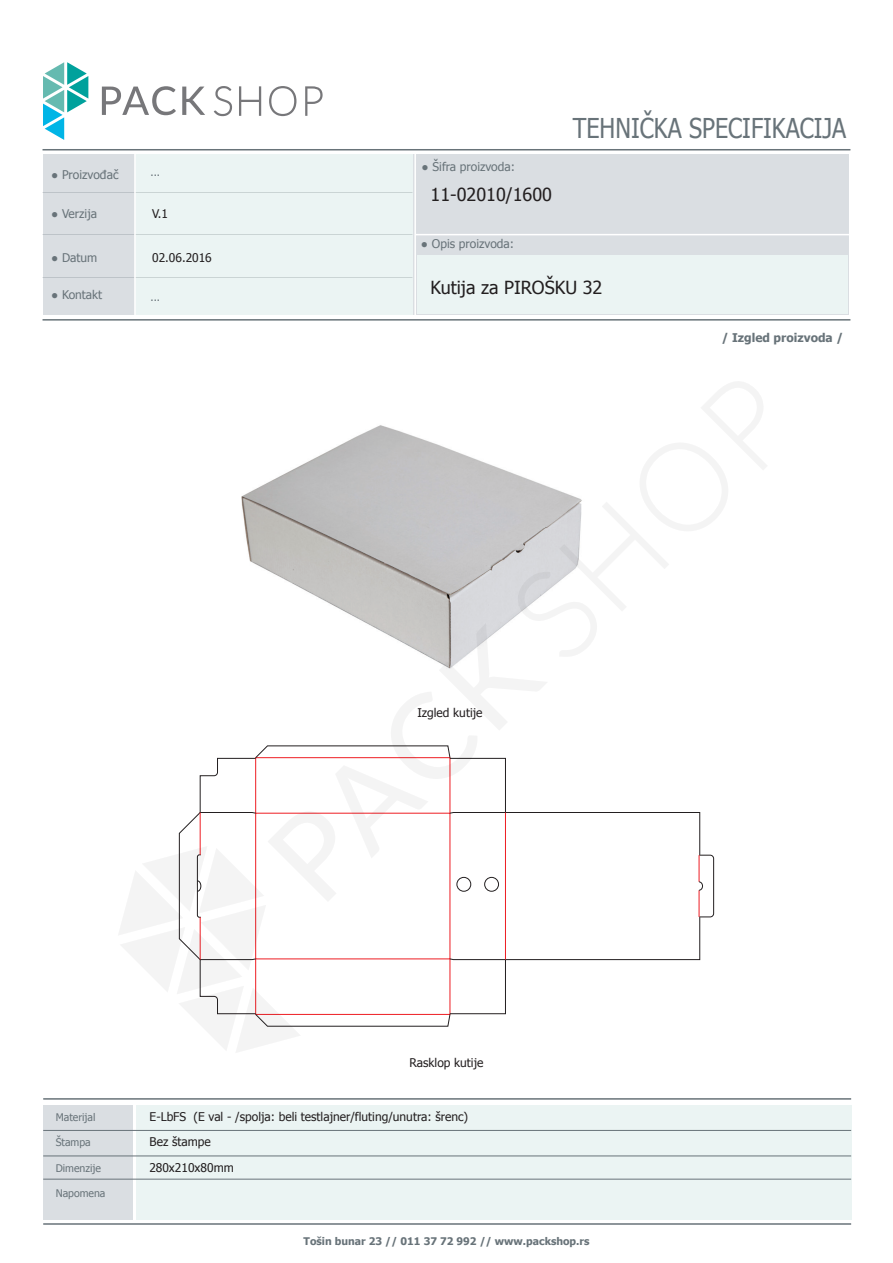
<style>
.page{position:relative;width:893px;height:1263px;background:#fff}
.page>*{position:absolute;margin:0;border:0;box-sizing:border-box;transform-origin:0 0}
.t1{font:27.3px "Tahoma";color:#687379;scale:.86 1}
.t2{font:18px "Tahoma";color:#231f20}
.t3{font:12px/25.5px "Tahoma";color:#231f20}
.t4{font:12px "Tahoma";color:#687379}
.t5{font:700 12px "Tahoma";color:#687379}
.t6{font:700 10.5px "Tahoma";color:#687379}
.t7{font:10.5px "Tahoma";color:#687379}
</style>
<div class="page">
<div style="left:43px;top:1105px;width:90px;height:25px;background:#dadee2"></div>
<div style="left:43px;top:1130px;width:90px;height:26px;background:#dadee2"></div>
<div style="left:43px;top:1156px;width:90px;height:25px;background:#dadee2"></div>
<div style="left:43px;top:1181px;width:90px;height:39px;background:#dadee2"></div>
<div style="left:136px;top:1105px;width:715px;height:25px;background:#ebf4f3"></div>
<div style="left:136px;top:1130px;width:715px;height:26px;background:#ebf4f3"></div>
<div style="left:136px;top:1156px;width:715px;height:25px;background:#ebf4f3"></div>
<div style="left:136px;top:1181px;width:715px;height:39px;background:#ebf4f3"></div>
<hr style="left:43px;top:1155px;width:808px;height:1px;background:#687379">
<hr style="left:43px;top:1223px;width:808px;height:2px;background:#687379">
<hr style="left:43px;top:1130px;width:808px;height:1px;background:#687379">
<div style="left:43px;top:155px;width:805px;height:160px;background:#dadee2"></div>
<div style="left:135px;top:155px;width:278px;height:160px;background:#ebf4f3"></div>
<div style="left:417px;top:255px;width:431px;height:59px;background:#ebf4f3"></div>
<hr style="left:416px;top:234px;width:439px;height:1px;background:#fff">
<hr style="left:134px;top:150px;width:2px;height:170px;background:#fff">
<hr style="left:414px;top:150px;width:2px;height:170px;background:#fff">
<hr style="left:43px;top:149px;width:807px;height:1px;background:#687379">
<hr style="left:43px;top:319px;width:807px;height:2px;background:#687379">
<svg style="left:102px;top:86px;width:74px;height:29px"></svg>
<svg style="left:182px;top:87px;width:23px;height:28px"></svg>
<svg style="left:214px;top:86px;width:18px;height:30px"></svg>
<svg style="left:239px;top:86px;width:22px;height:30px"></svg>
<svg style="left:269px;top:86px;width:27px;height:30px"></svg>
<svg style="left:305px;top:86px;width:18px;height:30px"></svg>
<svg style="left:43px;top:62px;width:45px;height:78px"></svg>
<hr style="left:43px;top:1098px;width:808px;height:2px;background:#687379">
<hr style="left:43px;top:1179px;width:808px;height:1px;background:#687379">
<svg style="left:119px;top:382px;width:648px;height:670px"></svg>
<p class="t4" style="left:51px;top:166px;width:69px">● Proizvođač</p>
<p class="t4" style="left:51px;top:206px;width:47px">● Verzija</p>
<p class="t4" style="left:51px;top:250px;width:48px">● Datum</p>
<p class="t4" style="left:51px;top:286px;width:53px">● Kontakt</p>
<p class="t7" style="left:151px;top:166px;width:11px">...</p>
<p class="t3" style="left:152px;top:200px;width:17px">V.1</p>
<p class="t3" style="left:152px;top:244px;width:61px">02.06.2016</p>
<p class="t7" style="left:151px;top:290px;width:11px">...</p>
<p class="t4" style="left:422px;top:159px;width:95px">● Šifra proizvoda:</p>
<h2 class="t2" style="left:430px;top:182px;width:123px">11-02010/1600</h2>
<p class="t4" style="left:421px;top:236px;width:95px">● Opis proizvoda:</p>
<h1 class="t1" style="left:573px;top:109px;width:320px">TEHNIČKA SPECIFIKACIJA</h1>
<h2 class="t2" style="left:430px;top:275px;width:173px">Kutija za PIROŠKU 32</h2>
<p class="t5" style="left:722px;top:329px;width:123px">/ Izgled proizvoda /</p>
<p class="t3" style="left:417px;top:699px;width:66px">Izgled kutije</p>
<p class="t7" style="left:56px;top:1110px;width:41px">Materijal</p>
<p class="t7" style="left:56px;top:1135px;width:37px">Štampa</p>
<p class="t7" style="left:56px;top:1161px;width:47px">Dimenzije</p>
<p class="t7" style="left:56px;top:1186px;width:51px">Napomena</p>
<p class="t3" style="left:410px;top:1049px;width:75px">Rasklop kutije</p>
<p class="t3" style="left:194px;top:1103px;width:276px">(E val - /spolja: beli testlajner/fluting/unutra: šrenc)</p>
<p class="t3" style="left:150px;top:1103px;width:63px">E-LbFS<br>Bez štampe</p>
<p class="t3" style="left:149px;top:1154px;width:86px">280x210x80mm</p>
<p class="t6" style="left:304px;top:1234px;width:287px">Tošin bunar 23 // 011 37 72 992 // www.packshop.rs</p>
</div>
